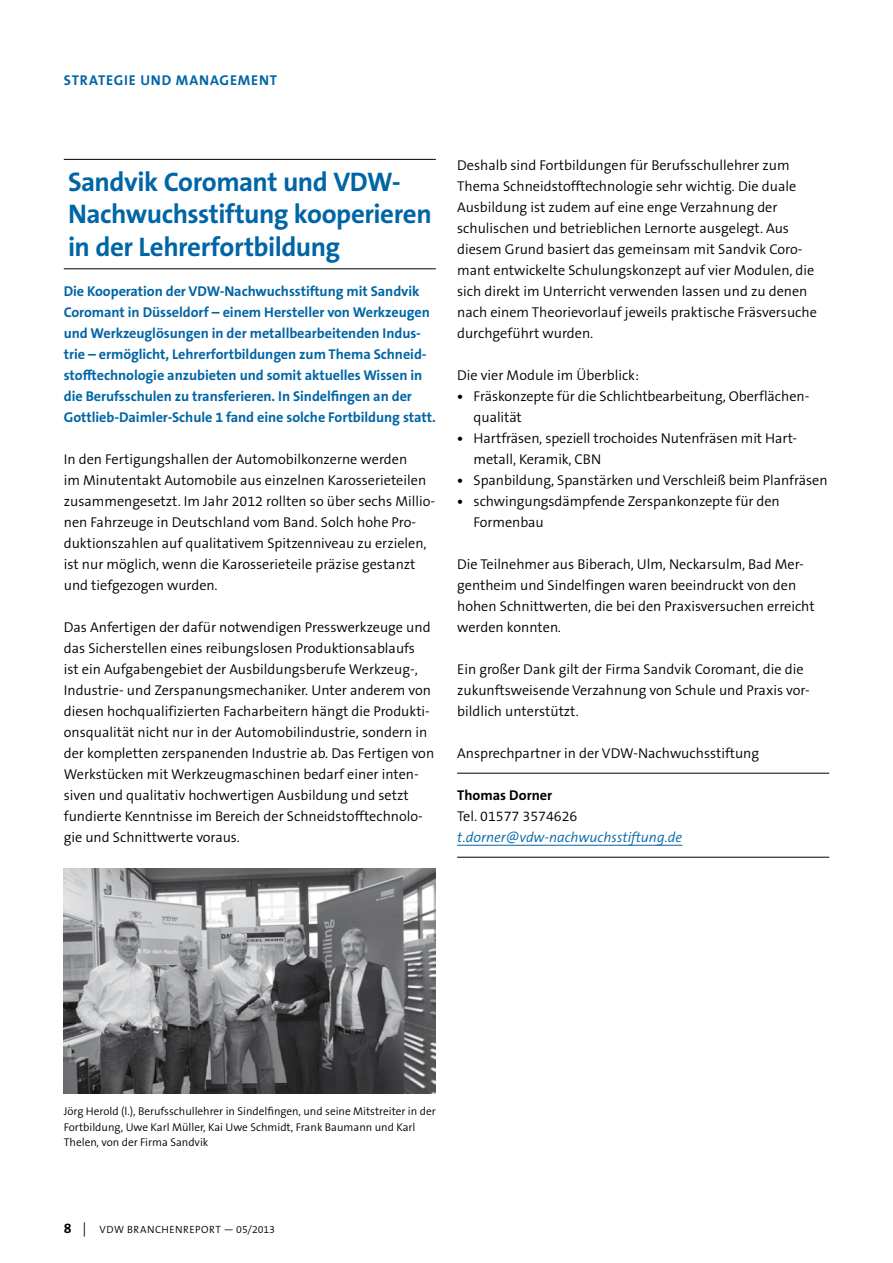
<style>
.page{position:relative;width:893px;height:1263px;background:#fff}
.page>*{position:absolute;margin:0;border:0;box-sizing:border-box;transform-origin:0 0}
.t1{font:700 27px/32.4px "The Sans B W7";letter-spacing:-.02em;color:#0065a6}
.t2{font:300 14.25px/21px "The Sans B W4";color:#000}
.t3{font:700 14.25px/21px "The Sans B W7";letter-spacing:-.005em;color:#0065a6}
.t4{font:italic 300 14.25px/21px "The Sans B W4";color:#0065a6}
.t5{font:700 14.25px "The Sans B W7";letter-spacing:.06em;color:#0065a6}
.t6{font:300 11.25px/15.8px "The Sans B W4";color:#000}
.t7{font:300 10.5px "The Sans B W4";letter-spacing:.05em;color:#000}
.s1{font-family:"The Sans B W7";font-weight:700}
.s2{font-family:"The Sans B W7";font-weight:700;font-style:normal;color:#000}
.s3{font-style:normal;color:#000}
.s4{font-family:"The Sans B W7";font-weight:700;font-size:14.25px}
.s5{font-size:14.25px}
</style>
<div class="page">
<hr style="left:64px;top:159px;width:372px;height:1px;background:#000">
<hr style="left:64px;top:268px;width:372px;height:1px;background:#000">
<img style="left:64px;top:868px;width:372px;height:226px">
<hr style="left:457px;top:773px;width:372px;height:1px;background:#000">
<hr style="left:457px;top:857px;width:372px;height:1px;background:#000">
<hr style="left:457px;top:845px;width:225px;height:1px;background:#0065a6">
<p class="t5" style="left:64px;top:71px;width:215px">strategie und management</p>
<p class="t1" style="left:68px;top:166px;width:365px">Sandvik Coromant und VDW-<br>Nachwuchsstiftung kooperieren in der Lehrerfortbildung</p>
<p class="t3" style="left:64px;top:281px;width:373px">Die Kooperation der VDW-Nachwuchsstiftung mit Sandvik Coromant in Düsseldorf – einem Hersteller von Werkzeugen und Werkzeuglösungen in der metallbearbeitenden Indus&shy;trie – ermöglicht, Lehrerfortbildungen zum Thema Schneid&shy;stofftechnologie anzubieten und somit aktuelles Wissen in die Berufsschulen zu transferieren. In Sindelfingen an der Gottlieb-Daimler-Schule 1 fand eine solche Fortbildung statt.</p>
<p class="t2" style="left:64px;top:449px;width:371px">In den Fertigungshallen der Automobilkonzerne werden<br>im Minutentakt Automobile aus einzelnen Karosserieteilen zusammengesetzt. Im Jahr 2012 rollten so über sechs Millio&shy;nen Fahrzeuge in Deutschland vom Band. Solch hohe Pro&shy;duktionszahlen auf qualitativem Spitzenniveau zu erzielen, ist nur möglich, wenn die Karosserieteile präzise gestanzt und tiefgezogen wurden.</p>
<p class="t2" style="left:64px;top:617px;width:372px">Das Anfertigen der dafür notwendigen Presswerkzeuge und das Sicherstellen eines reibungslosen Produktionsablaufs<br>ist ein Aufgabengebiet der Ausbildungsberufe Werkzeug-, Industrie- und Zerspanungsmechaniker. Unter anderem von diesen hochqualifizierten Facharbeitern hängt die Produkti&shy;onsqualität nicht nur in der Automobilindustrie, sondern in der kompletten zerspanenden Industrie ab. Das Fertigen von Werkstücken mit Werkzeugmaschinen bedarf einer inten&shy;siven und qualitativ hochwertigen Ausbildung und setzt fundierte Kenntnisse im Bereich der Schneidstofftechnolo&shy;gie und Schnittwerte voraus.</p>
<p class="t2" style="left:457px;top:155px;width:361px">Deshalb sind Fortbildungen für Berufsschullehrer zum Thema Schneidstofftechnologie sehr wichtig. Die duale Ausbildung ist zudem auf eine enge Verzahnung der schulischen und betrieblichen Lernorte ausgelegt. Aus diesem Grund basiert das gemeinsam mit Sandvik Coro&shy;mant entwickelte Schulungskonzept auf vier Modulen, die sich direkt im Unterricht verwenden lassen und zu denen nach einem Theorievorlauf jeweils praktische Fräsversuche durchgeführt wurden.</p>
<p class="t2" style="left:457px;top:365px;width:184px">Die vier Module im Überblick:</p>
<p class="t2" style="left:474px;top:386px;width:337px;text-indent:-17px"><span class="s1">•</span> Fräskonzepte für die Schlichtbearbeitung, Oberflächen&shy;qualität</p>
<p class="t2" style="left:474px;top:428px;width:324px;text-indent:-17px"><span class="s1">•</span> Hartfräsen, speziell trochoides Nutenfräsen mit Hart&shy;metall, Keramik, CBN</p>
<p class="t2" style="left:457px;top:470px;width:372px"><span class="s1">•</span> Spanbildung, Spanstärken und Verschleiß beim Planfräsen</p>
<p class="t2" style="left:474px;top:491px;width:308px;text-indent:-17px"><span class="s1">•</span> schwingungsdämpfende Zerspankonzepte für den<br>Formenbau</p>
<p class="t2" style="left:457px;top:554px;width:359px">Die Teilnehmer aus Biberach, Ulm, Neckarsulm, Bad Mer&shy;gentheim und Sindelfingen waren beeindruckt von den hohen Schnittwerten, die bei den Praxisversuchen erreicht werden konnten.</p>
<p class="t2" style="left:457px;top:659px;width:354px">Ein großer Dank gilt der Firma Sandvik Coromant, die die zukunftsweisende Verzahnung von Schule und Praxis vor&shy;bildlich unterstützt.</p>
<p class="t2" style="left:457px;top:743px;width:304px">Ansprechpartner in der VDW-Nachwuchsstiftung</p>
<p class="t4" style="left:457px;top:785px;width:227px"><span class="s2">Thomas Dorner<br></span><span class="s3">Tel. 01577 3574626 </span>t.dorner@vdw-nachwuchsstiftung.de</p>
<p class="t6" style="left:64px;top:1103px;width:373px">Jörg Herold (l.), Berufsschullehrer in Sindelfingen, und seine Mitstreiter in der<br>Fortbildung, Uwe Karl Müller, Kai Uwe Schmidt, Frank Baumann und Karl<br>Thelen, von der Firma Sandvik</p>
<p class="t7" style="left:64px;top:1223px;width:213px"><span class="s4">8</span> <span class="s5">|</span> VDW BRANCHENREPORT — 05/2013</p>
</div>
